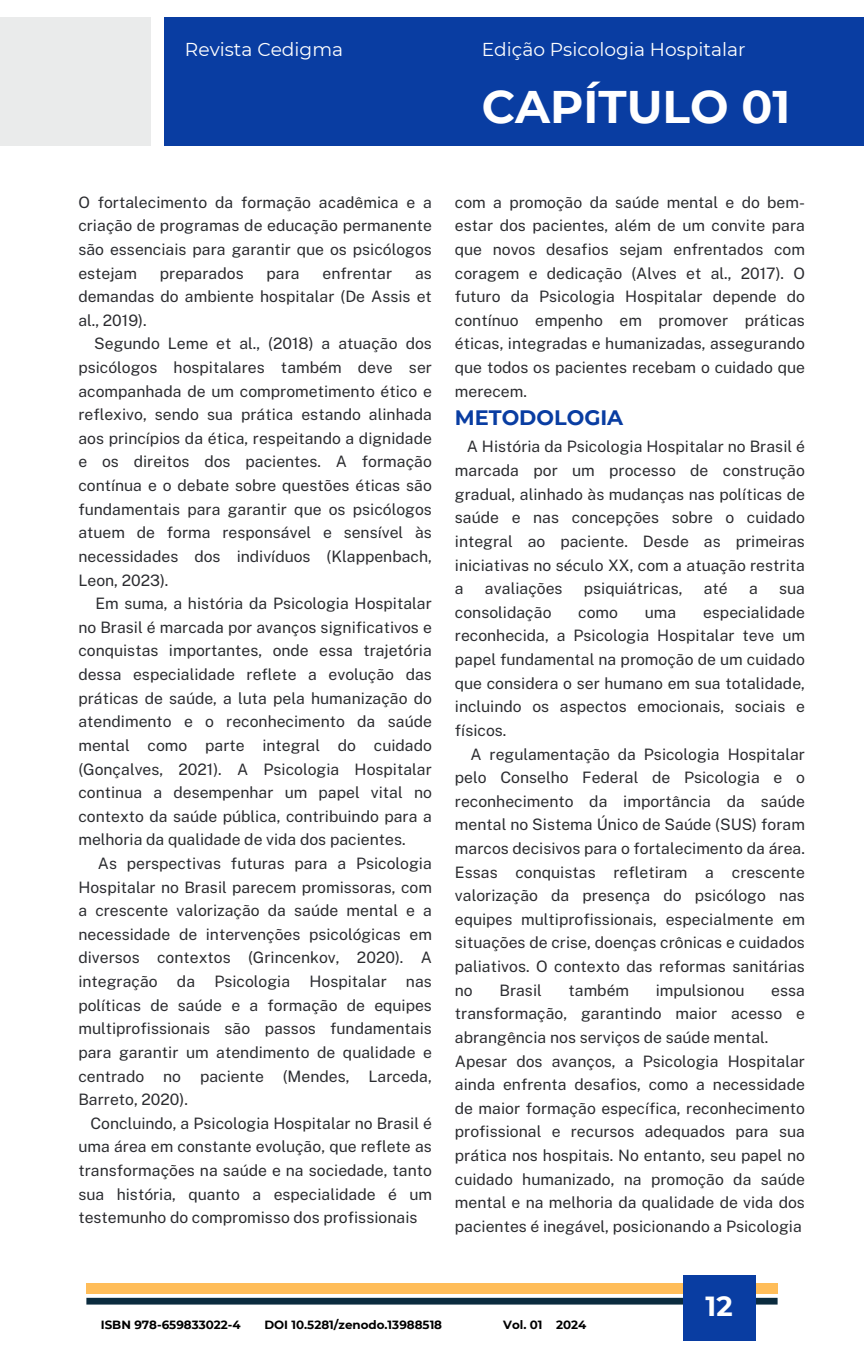
<style>
.page{position:relative;width:864px;height:1350px;background:#fff}
.page>*{position:absolute;margin:0;border:0;box-sizing:border-box;transform-origin:0 0}
.t1{font:700 45.68px "Montserrat";color:#fff}
.t2{font:700 27.68px "Montserrat";color:#fff}
.t3{font:700 20.93px "Montserrat";color:#093da2}
.t4{font:18.68px "Montserrat";color:#fff}
.t5{font:15.75px/23.6px "Public Sans";color:#2b2c30;text-align:justify}
.t6{font:700 11.92px "Montserrat";color:#000}
</style>
<div class="page">
<div style="left:0;top:17px;width:151px;height:128px;background:#eaebeb"></div>
<div style="left:164px;top:17px;width:700px;height:128px;background:#093da2"></div>
<div style="left:86px;top:1298px;width:692px;height:7px;background:#0a2b3e"></div>
<div style="left:86px;top:1283px;width:692px;height:11px;background:#ffbd59"></div>
<div style="left:683px;top:1275px;width:72px;height:65px;background:#093da2"></div>
<h3 class="t4" style="left:185px;top:38px;width:160px">Revista Cedigma</h3>
<h1 class="t4" style="left:482px;top:38px;width:265px">Edição Psicologia Hospitalar</h1>
<h3 class="t1" style="left:482px;top:79px;width:310px">CAPÍTULO 01</h3>
<h4 class="t5" style="left:78px;top:190px;width:355px">O fortalecimento da formação acadêmica e a criação de programas de educação permanente são essenciais para garantir que os psicólogos estejam</h4>
<h4 class="t5" style="left:160px;top:261px;width:85px">preparados</h4>
<h4 class="t5" style="left:267px;top:261px;width:35px">para</h4>
<h4 class="t5" style="left:323px;top:261px;width:71px">enfrentar</h4>
<h4 class="t5" style="left:415px;top:261px;width:18px">as</h4>
<h4 class="t5" style="left:78px;top:285px;width:355px">demandas do ambiente hospitalar (De Assis et</h4>
<h4 class="t5" style="left:78px;top:308px;width:70px">al., 2019).</h4>
<h4 class="t5" style="left:94px;top:332px;width:339px">Segundo Leme et al., (2018) a atuação dos</h4>
<h4 class="t5" style="left:78px;top:355px;width:355px">psicólogos hospitalares também deve ser</h4>
<h4 class="t5" style="left:78px;top:379px;width:355px">acompanhada de um comprometimento ético e</h4>
<h4 class="t5" style="left:78px;top:403px;width:355px">reflexivo, sendo sua prática estando alinhada</h4>
<h4 class="t5" style="left:78px;top:426px;width:355px">aos princípios da ética, respeitando a dignidade</h4>
<h4 class="t5" style="left:78px;top:450px;width:355px">e os direitos dos pacientes. A formação</h4>
<h4 class="t5" style="left:78px;top:474px;width:355px">contínua e o debate sobre questões éticas são</h4>
<h4 class="t5" style="left:78px;top:497px;width:355px">fundamentais para garantir que os psicólogos</h4>
<h4 class="t5" style="left:78px;top:521px;width:355px">atuem de forma responsável e sensível às</h4>
<h4 class="t5" style="left:78px;top:544px;width:355px">necessidades dos indivíduos (Klappenbach,</h4>
<h4 class="t5" style="left:78px;top:568px;width:92px">Leon, 2023).</h4>
<h4 class="t5" style="left:95px;top:592px;width:338px">Em suma, a história da Psicologia Hospitalar</h4>
<h4 class="t5" style="left:78px;top:615px;width:355px">no Brasil é marcada por avanços significativos e</h4>
<h4 class="t5" style="left:78px;top:639px;width:355px">conquistas importantes, onde essa trajetória</h4>
<h4 class="t5" style="left:78px;top:663px;width:355px">dessa especialidade reflete a evolução das</h4>
<h4 class="t5" style="left:78px;top:686px;width:355px">práticas de saúde, a luta pela humanização do</h4>
<h4 class="t5" style="left:78px;top:710px;width:355px">atendimento e o reconhecimento da saúde</h4>
<h4 class="t5" style="left:78px;top:733px;width:355px">mental como parte integral do cuidado</h4>
<h4 class="t5" style="left:78px;top:757px;width:355px">(Gonçalves, 2021). A Psicologia Hospitalar</h4>
<h4 class="t5" style="left:78px;top:781px;width:355px">continua a desempenhar um papel vital no</h4>
<h4 class="t5" style="left:78px;top:804px;width:355px">contexto da saúde pública, contribuindo para a</h4>
<h4 class="t5" style="left:78px;top:828px;width:329px">melhoria da qualidade de vida dos pacientes.</h4>
<h4 class="t5" style="left:98px;top:851px;width:336px">As perspectivas futuras para a Psicologia</h4>
<h4 class="t5" style="left:78px;top:875px;width:355px">Hospitalar no Brasil parecem promissoras, com</h4>
<h4 class="t5" style="left:78px;top:899px;width:355px">a crescente valorização da saúde mental e a</h4>
<h4 class="t5" style="left:78px;top:922px;width:355px">necessidade de intervenções psicológicas em</h4>
<h4 class="t5" style="left:78px;top:946px;width:355px">diversos contextos (Grincenkov, 2020). A</h4>
<h4 class="t5" style="left:78px;top:970px;width:355px">integração da Psicologia Hospitalar nas</h4>
<h4 class="t5" style="left:78px;top:993px;width:355px">políticas de saúde e a formação de equipes</h4>
<h4 class="t5" style="left:78px;top:1017px;width:355px">multiprofissionais são passos fundamentais</h4>
<h4 class="t5" style="left:78px;top:1040px;width:355px">para garantir um atendimento de qualidade e</h4>
<h4 class="t5" style="left:78px;top:1064px;width:355px">centrado no paciente (Mendes, Larceda,</h4>
<h4 class="t5" style="left:78px;top:1088px;width:111px">Barreto, 2020).</h4>
<h4 class="t5" style="left:90px;top:1111px;width:343px">Concluindo, a Psicologia Hospitalar no Brasil é</h4>
<h4 class="t5" style="left:78px;top:1135px;width:355px">uma área em constante evolução, que reflete as</h4>
<h4 class="t5" style="left:78px;top:1159px;width:355px">transformações na saúde e na sociedade, tanto</h4>
<h4 class="t5" style="left:78px;top:1182px;width:355px">sua história, quanto a especialidade é um</h4>
<h4 class="t5" style="left:78px;top:1206px;width:341px">testemunho do compromisso dos profissionais</h4>
<h4 class="t5" style="left:455px;top:190px;width:352px">com a promoção da saúde mental e do bem&shy;estar dos pacientes, além de um convite para que novos desafios sejam enfrentados com coragem e dedicação (Alves et al., 2017). O futuro da Psicologia Hospitalar depende do contínuo empenho em promover práticas éticas, integradas e humanizadas, assegurando que todos os pacientes recebam o cuidado que merecem.</h4>
<p class="t3" style="left:455px;top:405px;width:170px">METODOLOGIA</p>
<p class="t5" style="left:455px;top:435px;width:352px;text-indent:12px">A História da Psicologia Hospitalar no Brasil é marcada por um processo de construção gradual, alinhado às mudanças nas políticas de saúde e nas concepções sobre o cuidado integral ao paciente. Desde as primeiras iniciativas no século XX, com a atuação restrita a</p>
<p class="t5" style="left:485px;top:577px;width:79px">avaliações</p>
<p class="t5" style="left:584px;top:577px;width:100px">psiquiátricas,</p>
<p class="t5" style="left:704px;top:577px;width:26px">até</p>
<p class="t5" style="left:749px;top:577px;width:10px">a</p>
<p class="t5" style="left:779px;top:577px;width:27px">sua</p>
<p class="t5" style="left:455px;top:600px;width:98px">consolidação</p>
<p class="t5" style="left:578px;top:600px;width:41px">como</p>
<p class="t5" style="left:645px;top:600px;width:33px">uma</p>
<p class="t5" style="left:703px;top:600px;width:103px">especialidade</p>
<p class="t5" style="left:455px;top:624px;width:352px">reconhecida, a Psicologia Hospitalar teve um</p>
<p class="t5" style="left:455px;top:648px;width:352px">papel fundamental na promoção de um cuidado</p>
<p class="t5" style="left:455px;top:671px;width:352px">que considera o ser humano em sua totalidade,</p>
<p class="t5" style="left:455px;top:695px;width:352px">incluindo os aspectos emocionais, sociais e</p>
<p class="t5" style="left:455px;top:718px;width:53px">físicos.</p>
<p class="t5" style="left:471px;top:742px;width:336px">A regulamentação da Psicologia Hospitalar</p>
<p class="t5" style="left:455px;top:766px;width:352px">pelo Conselho Federal de Psicologia e o</p>
<p class="t5" style="left:455px;top:789px;width:352px">reconhecimento da importância da saúde</p>
<p class="t5" style="left:455px;top:813px;width:352px">mental no Sistema Único de Saúde (SUS) foram</p>
<p class="t5" style="left:455px;top:836px;width:352px">marcos decisivos para o fortalecimento da área.</p>
<p class="t5" style="left:455px;top:860px;width:352px">Essas conquistas refletiram a crescente</p>
<p class="t5" style="left:455px;top:884px;width:352px">valorização da presença do psicólogo nas</p>
<p class="t5" style="left:455px;top:907px;width:352px">equipes multiprofissionais, especialmente em</p>
<p class="t5" style="left:455px;top:931px;width:352px">situações de crise, doenças crônicas e cuidados</p>
<p class="t5" style="left:455px;top:955px;width:352px">paliativos. O contexto das reformas sanitárias</p>
<p class="t5" style="left:455px;top:978px;width:19px">no</p>
<p class="t5" style="left:499px;top:978px;width:44px">Brasil</p>
<p class="t5" style="left:568px;top:978px;width:62px">também</p>
<p class="t5" style="left:656px;top:978px;width:90px">impulsionou</p>
<p class="t5" style="left:455px;top:978px;width:352px;text-align:left;text-indent:316px">essa transformação, garantindo maior acesso e abrangência nos serviços de saúde mental.<br>Apesar dos avanços, a Psicologia Hospitalar ainda enfrenta desafios, como a necessidade de maior formação específica, reconhecimento profissional e recursos adequados para sua prática nos hospitais. No entanto, seu papel no cuidado humanizado, na promoção da saúde mental e na melhoria da qualidade de vida dos pacientes é inegável, posicionando a Psicologia</p>
<h2 class="t2" style="left:706px;top:1289px;width:29px">12</h2>
<h4 class="t6" style="left:101px;top:1318px;width:141px">ISBN 978-659833022-4</h4>
<p class="t6" style="left:264px;top:1318px;width:179px">DOI 10.5281/zenodo.13988518</p>
<h5 class="t6" style="left:503px;top:1318px;width:85px">Vol. 01 2024</h5>
</div>
